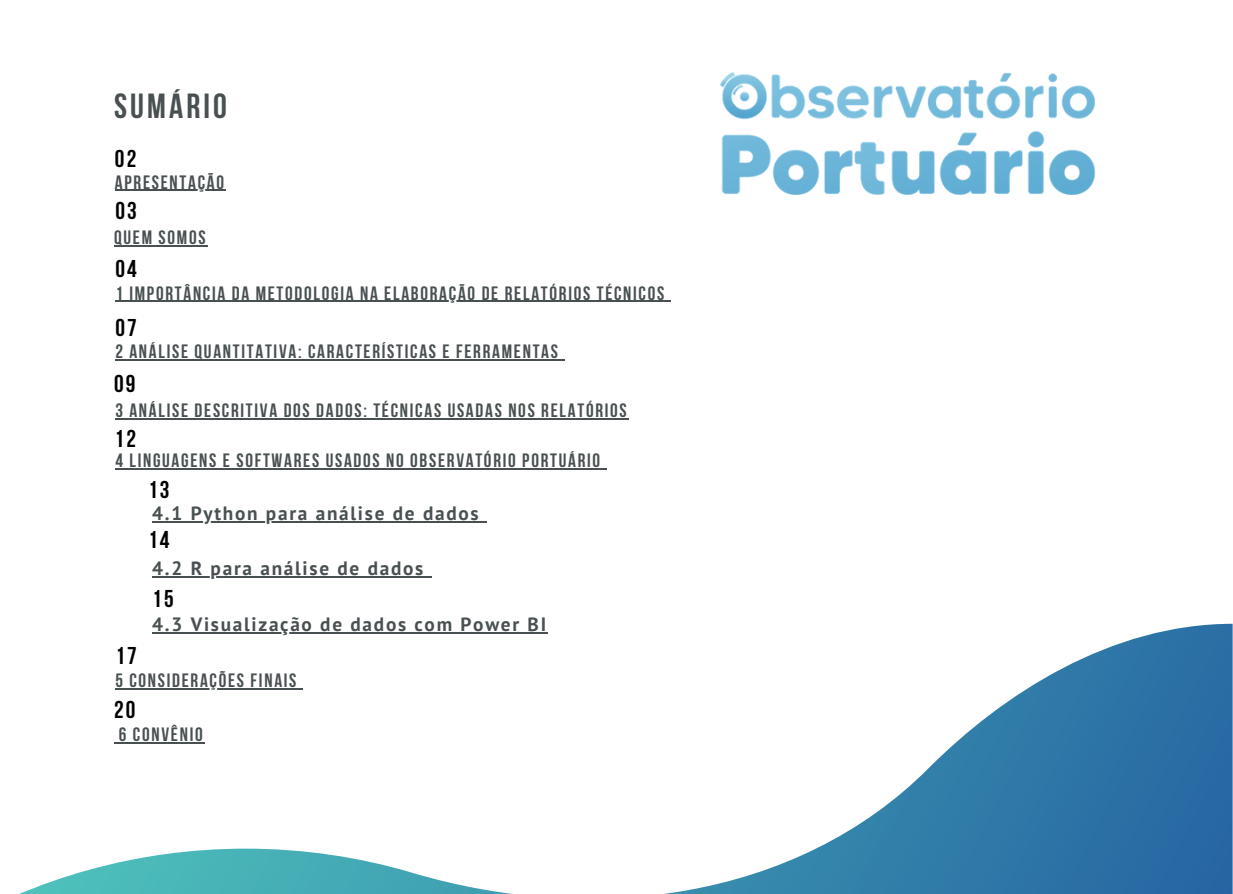
<style>
.page{position:relative;width:1233px;height:894px;background:#fff}
.page>*{position:absolute;margin:0;border:0;box-sizing:border-box;transform-origin:0 0}
.t1{font:700 34.8px "Bebas Neue";letter-spacing:.09em;color:#495052}
.t2{font:700 24.3px "Bebas Neue";letter-spacing:.09em;color:#000}
.t3{font:700 19.2px "Bebas Neue";letter-spacing:.09em;color:#495052}
.t4{font:700 19.2px "PT Sans";letter-spacing:.09em;color:#495052}
</style>
<div class="page">
<img style="left:720px;top:72px;width:376px;height:123px">
<svg style="left:22px;top:623px;width:1211px;height:270px"></svg>
<hr style="left:115px;top:190px;width:111px;height:1px;background:#495052">
<hr style="left:114px;top:245px;width:93px;height:1px;background:#495052">
<hr style="left:115px;top:359px;width:445px;height:1px;background:#495052">
<hr style="left:115px;top:418px;width:514px;height:1px;background:#495052">
<hr style="left:115px;top:468px;width:487px;height:1px;background:#495052">
<hr style="left:115px;top:688px;width:183px;height:1px;background:#495052">
<hr style="left:152px;top:521px;width:328px;height:1px;background:#495052">
<hr style="left:152px;top:576px;width:273px;height:1px;background:#495052">
<hr style="left:152px;top:632px;width:396px;height:1px;background:#495052">
<hr style="left:115px;top:300px;width:551px;height:2px;background:#495052">
<hr style="left:119px;top:742px;width:85px;height:1px;background:#495052">
<p class="t1" style="left:114px;top:92px;width:114px">SUMÁRIO</p>
<p class="t2" style="left:115px;top:149px;width:23px">02</p>
<p class="t3" style="left:115px;top:174px;width:111px">APRESENTAÇÃO</p>
<p class="t2" style="left:115px;top:201px;width:23px">03</p>
<p class="t3" style="left:114px;top:230px;width:93px">QUEM SOMOS</p>
<p class="t2" style="left:115px;top:258px;width:23px">04</p>
<p class="t3" style="left:115px;top:285px;width:551px">1 IMPORTÂNCIA DA METODOLOGIA NA ELABORAÇÃO DE RELATÓRIOS TÉCNICOS</p>
<p class="t2" style="left:115px;top:317px;width:23px">07</p>
<p class="t3" style="left:115px;top:343px;width:444px">2 ANÁLISE QUANTITATIVA: CARACTERÍSTICAS E FERRAMENTAS</p>
<p class="t2" style="left:114px;top:374px;width:23px">09</p>
<p class="t2" style="left:115px;top:429px;width:23px">12</p>
<p class="t3" style="left:115px;top:402px;width:513px">3 ANÁLISE DESCRITIVA DOS DADOS: TÉCNICAS USADAS NOS RELATÓRIOS</p>
<p class="t3" style="left:115px;top:453px;width:486px">4 LINGUAGENS E SOFTWARES USADOS NO OBSERVATÓRIO PORTUÁRIO</p>
<p class="t2" style="left:115px;top:645px;width:23px">17</p>
<p class="t2" style="left:148px;top:479px;width:23px">13</p>
<p class="t2" style="left:148px;top:529px;width:23px">14</p>
<p class="t4" style="left:152px;top:500px;width:328px">4.1 Python para análise de dados</p>
<p class="t4" style="left:152px;top:555px;width:273px">4.2 R para análise de dados</p>
<p class="t4" style="left:152px;top:611px;width:395px">4.3 Visualização de dados com Power BI</p>
<p class="t2" style="left:152px;top:589px;width:23px">15</p>
<p class="t3" style="left:115px;top:672px;width:183px">5 CONSIDERAÇÕES FINAIS</p>
<p class="t2" style="left:114px;top:699px;width:23px">20</p>
<p class="t3" style="left:119px;top:726px;width:85px">6 CONVÊNIO</p>
</div>
